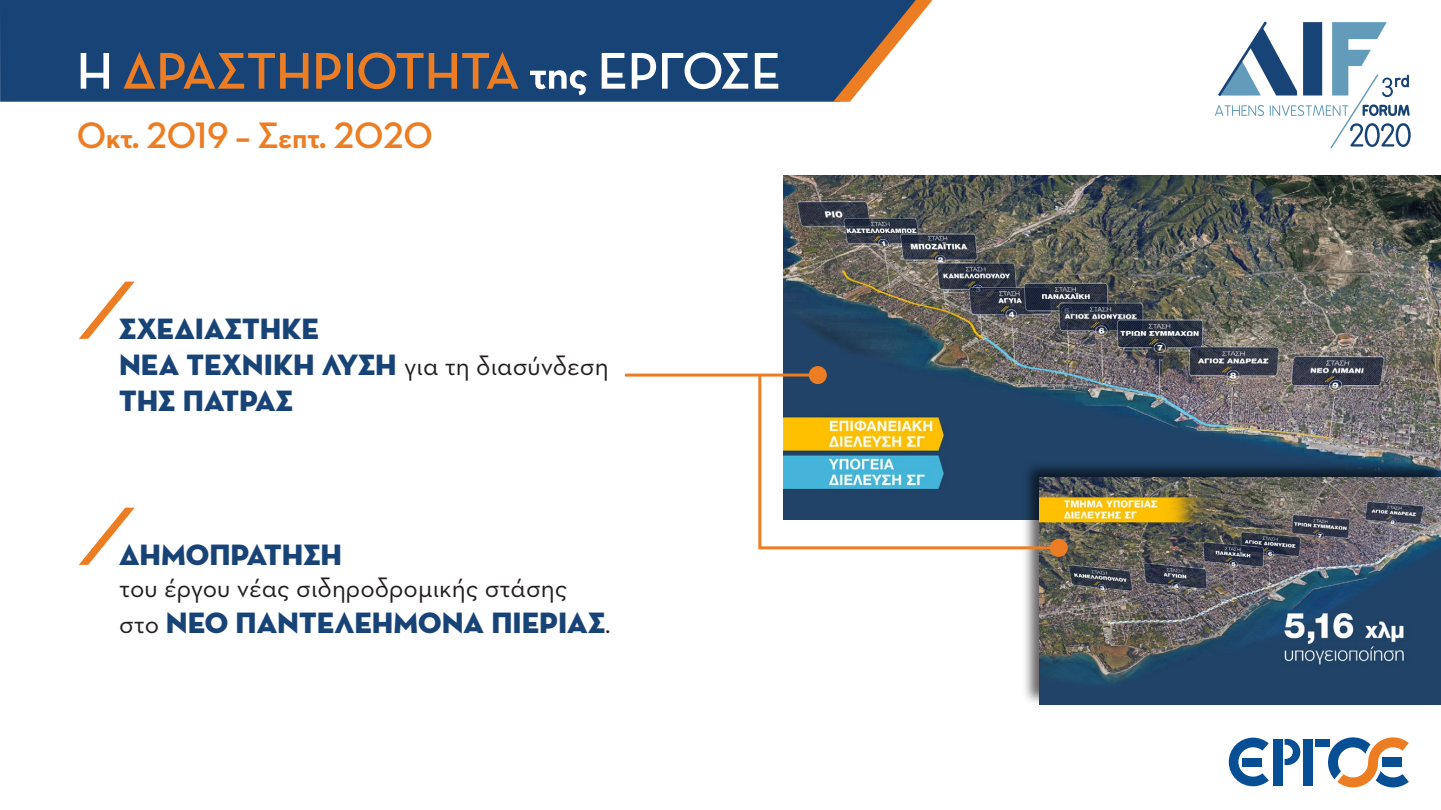
<style>
.page{position:relative;width:1441px;height:810px;background:#fff}
.page>*{position:absolute;margin:0;border:0;box-sizing:border-box;transform-origin:0 0}
.t1{font:700 52.5px "Neutraface Display";color:#ed7d23}
.t2{font:700 37.5px "Neutraface Display";color:#ed7d23}
.t3{font:30px "Neutraface Display Titling";color:#184376}
.t4{font:27px "Neutraface Text";color:#231f20}
.s1{color:#fff}
.s2{font-family:"Neutraface Display Titling";font-size:30px;color:#184376}
.s3{font-family:"Neutraface Text";font-size:27px;color:#231f20}
</style>
<div class="page">
<svg style="left:1328px;top:737px;width:80px;height:50px"></svg>
<div style="left:1381px;top:757px;width:20px;height:10px;background:#074f94"></div>
<svg style="left:1228px;top:738px;width:40px;height:48px"></svg>
<div style="left:1242px;top:758px;width:19px;height:9px;background:#074f94"></div>
<div style="left:1272px;top:739px;width:10px;height:46px;background:#074f94"></div>
<svg style="left:1284px;top:739px;width:16px;height:26px"></svg>
<div style="left:1302px;top:739px;width:10px;height:46px;background:#074f94"></div>
<div style="left:1314px;top:739px;width:15px;height:8px;background:#074f94"></div>
<svg style="left:1215px;top:21px;width:195px;height:127px"></svg>
<svg style="left:79px;top:282px;width:56px;height:57px"></svg>
<svg style="left:79px;top:508px;width:56px;height:57px"></svg>
<img style="left:783px;top:176px;width:657px;height:280px">
<img style="left:1025px;top:456px;width:415px;height:249px">
<img style="left:1039px;top:477px;width:401px;height:227px">
<hr style="left:625px;top:374px;width:193px;height:3px;background:#ed7d23">
<div style="left:808px;top:366px;width:18px;height:18px;background:#ed7d23;border-radius:50%"></div>
<svg style="left:756px;top:372px;width:306px;height:179px"></svg>
<div style="left:1049px;top:539px;width:18px;height:18px;background:#ed7d23;border-radius:50%"></div>
<div style="left:0;top:0;width:833px;height:102px;background:#184376"></div>
<svg style="left:833px;top:0;width:99px;height:102px"></svg>
<h1 class="t1" style="left:77px;top:34px;width:705px"><span class="s1">Η</span> ΔΡΑΣΤΗΡΙΟΤΗΤΑ <span class="s1">της ΕΡΓΟΣΕ</span></h1>
<h2 class="t2" style="left:77px;top:110px;width:357px">Οκτ. 2019 – Σεπτ. 2020</h2>
<p class="t3" style="left:119px;top:305px;width:201px">Σχεδιάστηκε</p>
<p class="t4" style="left:119px;top:345px;width:491px"><span class="s2">νέα τεχνική λύση</span> για τη διασύνδεση</p>
<p class="t3" style="left:119px;top:377px;width:176px">της Πάτρας</p>
<p class="t3" style="left:119px;top:531px;width:224px">Δημοπράτηση</p>
<p class="t4" style="left:119px;top:568px;width:450px">του έργου νέας σιδηροδρομικής στάσης</p>
<p class="t3" style="left:119px;top:599px;width:493px"><span class="s3">στο</span> Νέο Παντελεήμονα Πιερίας<span class="s3">.</span></p>
</div>
